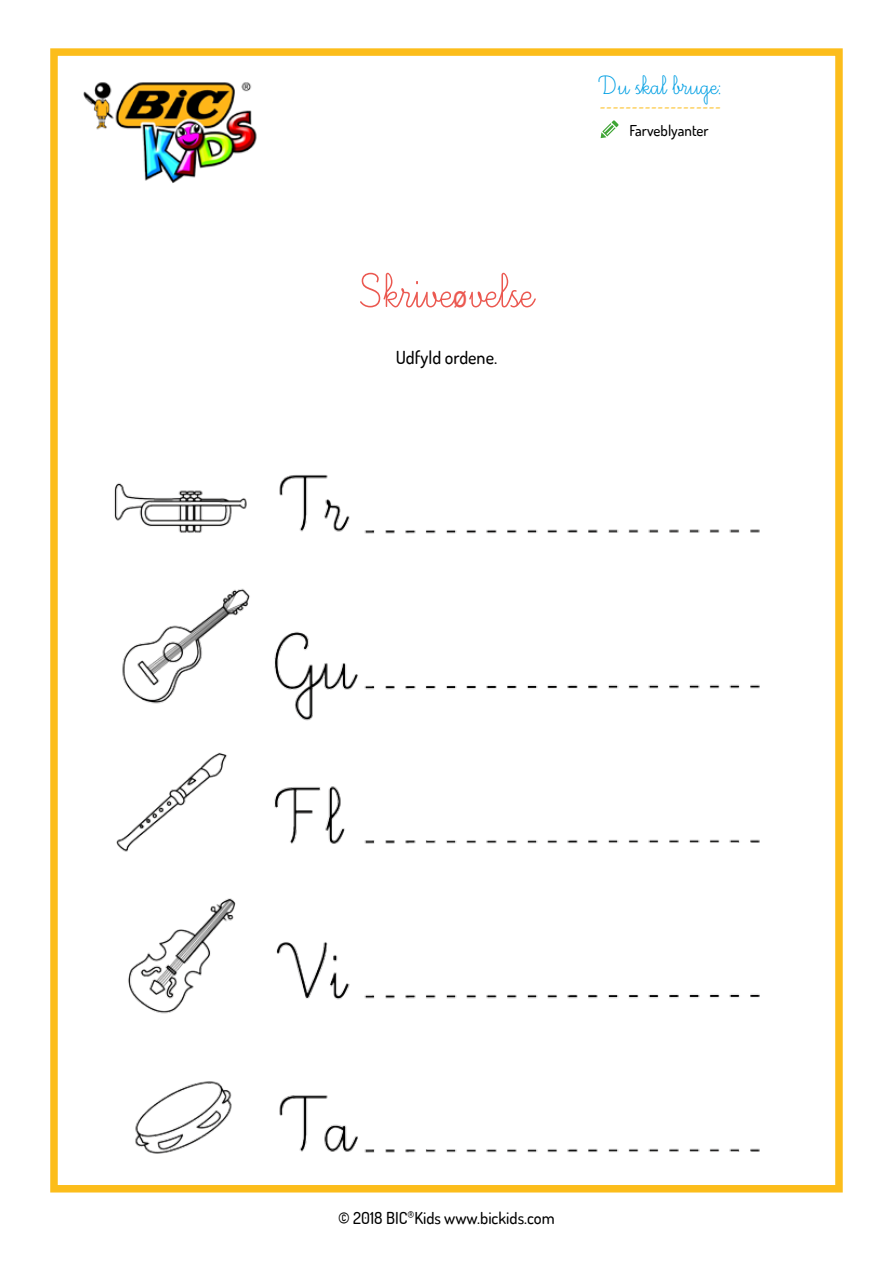
<style>
.page{position:relative;width:893px;height:1263px;background:#fff}
.page>*{position:absolute;margin:0;border:0;box-sizing:border-box;transform-origin:0 0}
.t1{font:60px "Ecriture A Romain Orne";color:#eb5850}
.t2{font:33px "Ecriture A Romain Orne";color:#009fe3}
.t3{font:18px "Minion Pro";color:#fcbd1b}
.t4{font:500 18px "Dosis";color:#000}
.t5{font:500 16.5px "Dosis";color:#000}
.t6{font:500 15px "Dosis";color:#000}
.s1{font-family:"Arial Narrow";font-size:30px}
</style>
<div class="page">
<div style="left:50px;top:48px;width:793px;height:1144px;border:8px solid #fcbd1b"></div>
<img style="left:83px;top:82px;width:174px;height:101px">
<svg style="left:601px;top:120px;width:18px;height:18px"></svg>
<img style="left:114px;top:475px;width:646px;height:679px">
<h1 class="t1" style="left:360px;top:262px;width:174px">Skrive<span class="s1">ø</span>velse</h1>
<p class="t4" style="left:396px;top:346px;width:103px">Udfyld ordene.</p>
<h2 class="t2" style="left:600px;top:69px;width:124px">Du skal bruge:</h2>
<p class="t3" style="left:600px;top:94px;width:123px">-------------------</p>
<p class="t6" style="left:629px;top:121px;width:81px">Farveblyanter</p>
<p class="t5" style="left:338px;top:1207px;width:218px">© 2018 BIC<sup>®</sup>Kids www.bickids.com</p>
</div>
